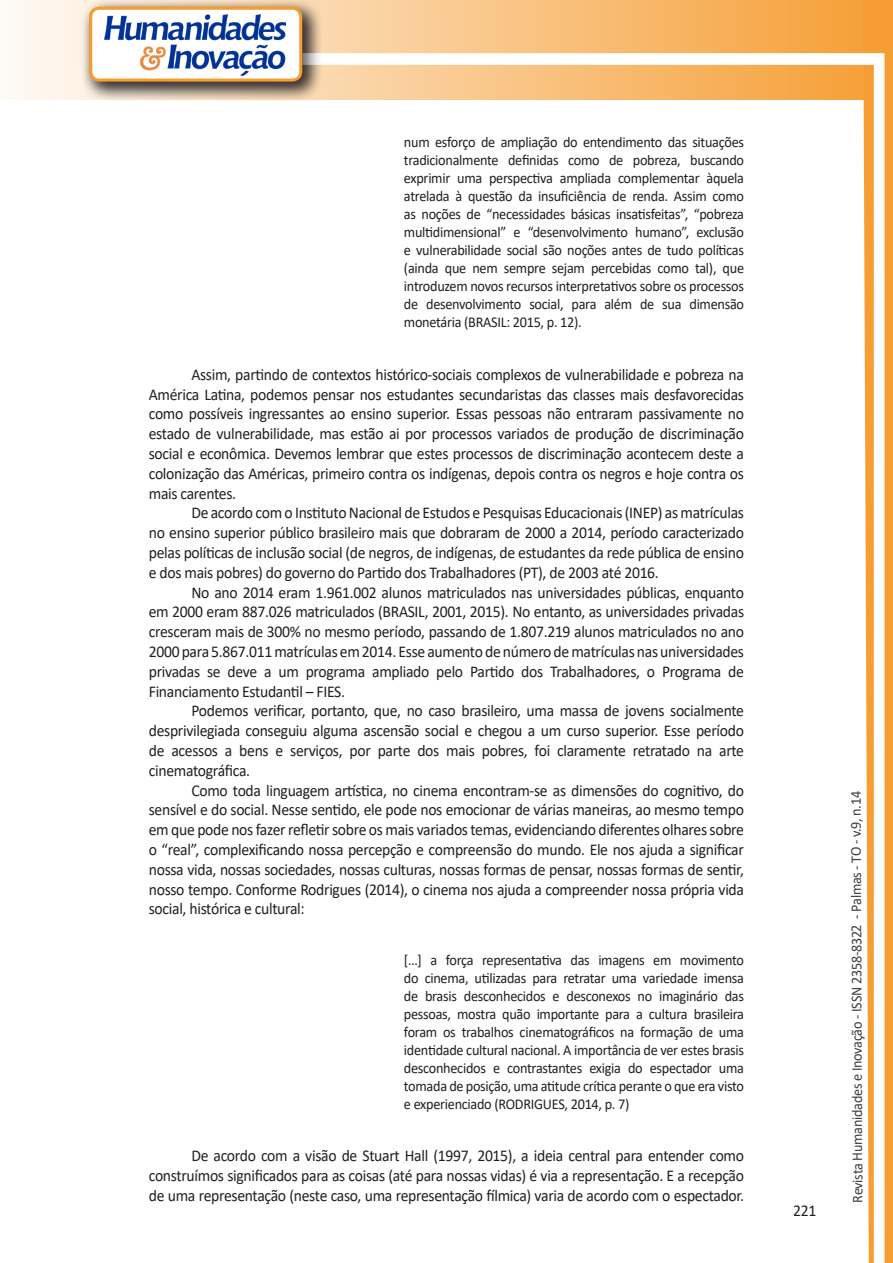
<style>
.page{position:relative;width:893px;height:1263px;background:#fff}
.page>*{position:absolute;margin:0;border:0;box-sizing:border-box;transform-origin:0 0}
.texto{font:16.5px/19.8px "Calibri";letter-spacing:-.02em;color:#231f20;text-align:justify;scale:.95 1}
.citacao{font:15px/18px "Calibri";letter-spacing:-.02em;color:#231f20;text-align:justify;scale:.95 1}
.t1{font:15px "Calibri";letter-spacing:-.025em;color:#3e3e3f;scale:.95 1}
</style>
<div class="page">
<svg style="left:5px;top:0;width:858px;height:100px;background:#f9c484"></svg>
<div style="left:302px;top:53px;width:582px;height:12px;background:#fff;border:2px solid #fff"></div>
<svg style="left:863px;top:0;width:30px;height:1263px"></svg>
<div style="left:81px;top:0;width:241px;height:102px;background:#231f20;opacity:.75"></div>
<svg style="left:91px;top:8px;width:210px;height:72px"></svg>
<div style="left:89px;top:7px;width:213px;height:75px;border:3px solid #f69e34;border-radius:9px"></div>
<p class="citacao" style="left:404px;top:133px;width:360px">num esforço de ampliação do entendimento das situações tradicionalmente definidas como de pobreza, buscando exprimir uma perspectiva ampliada complementar àquela atrelada à questão da insuficiência de renda. Assim como as noções de “necessidades básicas insatisfeitas”, “pobreza multidimensional” e “desenvolvimento humano”, exclusão e vulnerabilidade social são noções antes de tudo políticas (ainda que nem sempre sejam percebidas como tal), que introduzem novos recursos interpretativos sobre os processos de desenvolvimento social, para além de sua dimensão monetária (BRASIL: 2015, p. 12).</p>
<p class="texto" style="left:149px;top:364px;width:628px;text-indent:43px">Assim, partindo de contextos histórico-sociais complexos de vulnerabilidade e pobreza na América Latina, podemos pensar nos estudantes secundaristas das classes mais desfavorecidas como possíveis ingressantes ao ensino superior. Essas pessoas não entraram passivamente no estado de vulnerabilidade, mas estão ai por processos variados de produção de discriminação social e econômica. Devemos lembrar que estes processos de discriminação acontecem deste a colonização das Américas, primeiro contra os indígenas, depois contra os negros e hoje contra os mais carentes.</p>
<p class="texto" style="left:149px;top:502px;width:628px;text-indent:43px">De acordo com o Instituto Nacional de Estudos e Pesquisas Educacionais (INEP) as matrículas no ensino superior público brasileiro mais que dobraram de 2000 a 2014, período caracterizado pelas políticas de inclusão social (de negros, de indígenas, de estudantes da rede pública de ensino e dos mais pobres) do governo do Partido dos Trabalhadores (PT), de 2003 até 2016.</p>
<p class="texto" style="left:149px;top:582px;width:628px;text-indent:43px">No ano 2014 eram 1.961.002 alunos matriculados nas universidades públicas, enquanto em 2000 eram 887.026 matriculados (BRASIL, 2001, 2015). No entanto, as universidades privadas cresceram mais de 300% no mesmo período, passando de 1.807.219 alunos matriculados no ano 2000 para 5.867.011 matrículas em 2014. Esse aumento de número de matrículas nas universidades privadas se deve a um programa ampliado pelo Partido dos Trabalhadores, o Programa de Financiamento Estudantil – FIES.</p>
<p class="texto" style="left:149px;top:700px;width:628px;text-indent:43px">Podemos verificar, portanto, que, no caso brasileiro, uma massa de jovens socialmente desprivilegiada conseguiu alguma ascensão social e chegou a um curso superior. Esse período de acessos a bens e serviços, por parte dos mais pobres, foi claramente retratado na arte cinematográfica.</p>
<p class="texto" style="left:149px;top:780px;width:628px;text-indent:43px">Como toda linguagem artística, no cinema encontram-se as dimensões do cognitivo, do sensível e do social. Nesse sentido, ele pode nos emocionar de várias maneiras, ao mesmo tempo em que pode nos fazer refletir sobre os mais variados temas, evidenciando diferentes olhares sobre o “real”, complexificando nossa percepção e compreensão do mundo. Ele nos ajuda a significar nossa vida, nossas sociedades, nossas culturas, nossas formas de pensar, nossas formas de sentir, nosso tempo. Conforme Rodrigues (2014), o cinema nos ajuda a compreender nossa própria vida social, histórica e cultural:</p>
<p class="citacao" style="left:404px;top:950px;width:360px">[…] a força representativa das imagens em movimento do cinema, utilizadas para retratar uma variedade imensa de brasis desconhecidos e desconexos no imaginário das pessoas, mostra quão importante para a cultura brasileira foram os trabalhos cinematográficos na formação de uma identidade cultural nacional. A importância de ver estes brasis desconhecidos e contrastantes exigia do espectador uma tomada de posição, uma atitude crítica perante o que era visto e experienciado (RODRIGUES, 2014, p. 7)</p>
<p class="texto" style="left:149px;top:1145px;width:628px;text-indent:43px">De acordo com a visão de Stuart Hall (1997, 2015), a ideia central para entender como construímos significados para as coisas (até para nossas vidas) é via a representação. E a recepção de uma representação (neste caso, uma representação fílmica) varia de acordo com o espectador.</p>
<p class="texto" style="left:793px;top:1200px;width:26px">221</p>
<p class="t1" style="left:846px;top:1203px;width:435px;rotate:-90deg">Revista Humanidades e Inovação - ISSN 2358-8322 - Palmas - TO - v.9, n.14</p>
</div>
